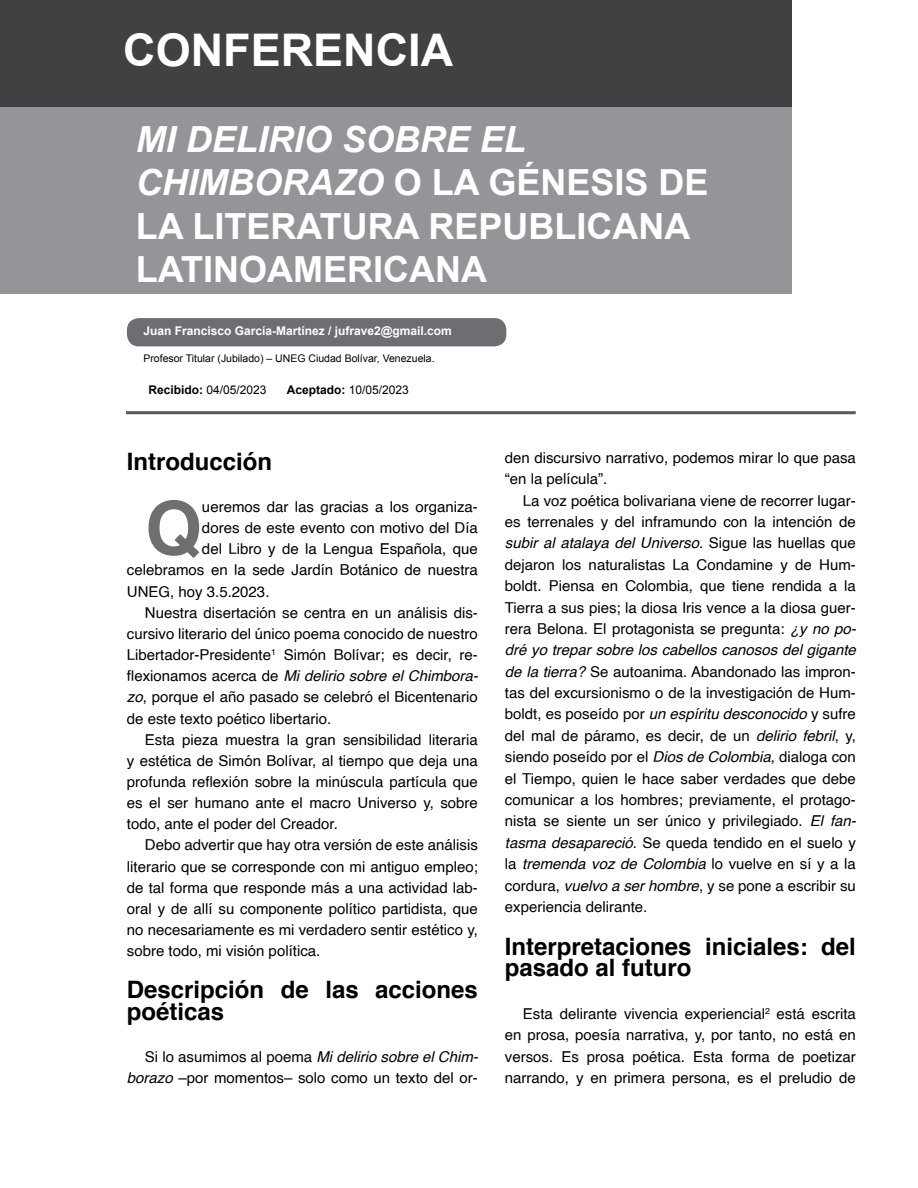
<style>
.page{position:relative;width:918px;height:1188px;background:#fff}
.page>*{position:absolute;margin:0;border:0;box-sizing:border-box;transform-origin:0 0}
.t1{font:700 73.35px "Helvetica";color:#6d6f70}
.t2{font:700 45px "Arial";color:#fff}
.t3{font:700 36px/43.2px "Arial";color:#fff}
.t4{font:700 24px/21.1px "Helvetica";color:#000}
.t5{font:15px/21.5px "Helvetica";color:#000;text-align:justify}
.t6{font:italic 15px "Helvetica";color:#000}
.t7{font:700 12px "Arial";color:#fff}
.t8{font:12px "Arial";color:#000}
.t9{font:10.5px "Arial";color:#000}
.s1{font-style:italic}
.s2{font-weight:700}
.s3{font-style:normal}
</style>
<div class="page">
<hr style="left:126px;top:411px;width:730px;height:3px;background:#58595b">
<div style="left:0;top:106px;width:792px;height:187px;background:#939598"></div>
<div style="left:127px;top:318px;width:379px;height:28px;background:#6d6e71;border-radius:12px"></div>
<div style="left:0;top:0;width:792px;height:106px;background:#414042"></div>
<h2 class="t2" style="left:123px;top:21px;width:324px">CONFERENCIA</h2>
<h3 class="t3" style="left:136px;top:119px;width:574px"><span class="s1">MI DELIRIO SOBRE EL<br>CHIMBORAZO</span> O LA GÉNESIS DE<br>LA LITERATURA REPUBLICANA<br>LATINOAMERICANA</h3>
<p class="t7" style="left:143px;top:323px;width:310px">JUAN FRANCISCO GARCÍA-MARTÍNEZ / JUFRAVE2@GMAIL.COM</p>
<p class="t9" style="left:143px;top:352px;width:293px">Profesor Titular (Jubilado) – UNEG Ciudad Bolívar, Venezuela.</p>
<p class="t8" style="left:149px;top:382px;width:120px"><span class="s2">RECIBIDO:</span> 04/05/2023</p>
<p class="t8" style="left:287px;top:382px;width:124px"><span class="s2">ACEPTADO:</span> 10/05/2023</p>
<h3 class="t4" style="left:127px;top:450px;width:147px">Introducción</h3>
<h1 class="t1" style="left:145px;top:482px;width:59px">Q</h1>
<p class="t5" style="left:202px;top:497px;width:277px">ueremos dar las gracias a los organiza-</p>
<p class="t5" style="left:202px;top:518px;width:277px">dores de este evento con motivo del Día</p>
<p class="t5" style="left:202px;top:539px;width:277px">del Libro y de la Lengua Española, que</p>
<p class="t5" style="left:127px;top:560px;width:352px">celebramos en la sede Jardín Botánico de nuestra</p>
<p class="t5" style="left:127px;top:581px;width:144px">UNEG, hoy 3.5.2023.</p>
<p class="t5" style="left:145px;top:602px;width:334px">Nuestra disertación se centra en un análisis dis-</p>
<p class="t5" style="left:127px;top:623px;width:352px">cursivo literario del único poema conocido de nuestro</p>
<p class="t5" style="left:127px;top:645px;width:352px">Libertador-Presidente<sup>1</sup> Simón Bolívar; es decir, re-</p>
<p class="t6" style="left:127px;top:664px;width:353px"><span class="s3">flexionamos acerca de</span> Mi delirio sobre el Chimbora-</p>
<p class="t5" style="left:127px;top:687px;width:352px"><span class="s1">zo</span>, porque el año pasado se celebró el Bicentenario</p>
<p class="t5" style="left:127px;top:708px;width:206px">de este texto poético libertario.</p>
<p class="t5" style="left:145px;top:729px;width:334px">Esta pieza muestra la gran sensibilidad literaria</p>
<p class="t5" style="left:127px;top:750px;width:352px">y estética de Simón Bolívar, al tiempo que deja una</p>
<p class="t5" style="left:127px;top:771px;width:352px">profunda reflexión sobre la minúscula partícula que</p>
<p class="t5" style="left:127px;top:793px;width:352px">es el ser humano ante el macro Universo y, sobre</p>
<p class="t5" style="left:127px;top:814px;width:212px">todo, ante el poder del Creador.</p>
<p class="t5" style="left:145px;top:835px;width:334px">Debo advertir que hay otra versión de este análisis</p>
<p class="t5" style="left:127px;top:856px;width:352px">literario que se corresponde con mi antiguo empleo;</p>
<p class="t5" style="left:127px;top:877px;width:352px">de tal forma que responde más a una actividad lab-</p>
<p class="t5" style="left:127px;top:898px;width:352px">oral y de allí su componente político partidista, que</p>
<p class="t5" style="left:127px;top:919px;width:352px">no necesariamente es mi verdadero sentir estético y,</p>
<p class="t5" style="left:127px;top:941px;width:195px">sobre todo, mi visión política.</p>
<h3 class="t4" style="left:127px;top:979px;width:352px">Descripción de las acciones poéticas</h3>
<p class="t5" style="left:127px;top:1046px;width:353px;text-align:right">Si lo asumimos al poema <span class="s1">Mi delirio sobre el Chim&shy;borazo</span> –por momentos– solo como un texto del or-</p>
<p class="t5" style="left:505px;top:447px;width:352px">den discursivo narrativo, podemos mirar lo que pasa “en la película”.</p>
<p class="t5" style="left:505px;top:490px;width:353px;text-indent:18px">La voz poética bolivariana viene de recorrer lugar&shy;es terrenales y del inframundo con la intención de <span class="s1">subir al atalaya del Universo</span>. Sigue las huellas que dejaron los naturalistas La Condamine y de Hum&shy;boldt. Piensa en Colombia, que tiene rendida a la Tierra a sus pies; la diosa Iris vence a la diosa guer&shy;rera Belona. El protagonista se pregunta: <span class="s1">¿y no po&shy;dré yo trepar sobre los cabellos canosos del gigante de la tierra?</span> Se autoanima. Abandonado las impron&shy;tas del excursionismo o de la investigación de Hum&shy;boldt, es poseído por <span class="s1">un espíritu desconocido</span> y sufre del mal de páramo, es decir, de un <span class="s1">delirio febril</span>, y, siendo poseído por el <span class="s1">Dios de Colombia</span>, dialoga con el Tiempo, quien le hace saber verdades que debe comunicar a los hombres; previamente, el protago&shy;nista se siente un ser único y privilegiado. <span class="s1">El fan&shy;tasma desapareció</span>. Se queda tendido en el suelo y la <span class="s1">tremenda voz de Colombia</span> lo vuelve en sí y a la cordura, <span class="s1">vuelvo a ser hombre</span>, y se pone a escribir su experiencia delirante.</p>
<h3 class="t4" style="left:505px;top:935px;width:352px">Interpretaciones iniciales: del pasado al futuro</h3>
<p class="t5" style="left:505px;top:1003px;width:352px;text-indent:18px">Esta delirante vivencia experiencial<sup>2</sup> está escrita en prosa, poesía narrativa, y, por tanto, no está en versos. Es prosa poética. Esta forma de poetizar narrando, y en primera persona, es el preludio de</p>
</div>
